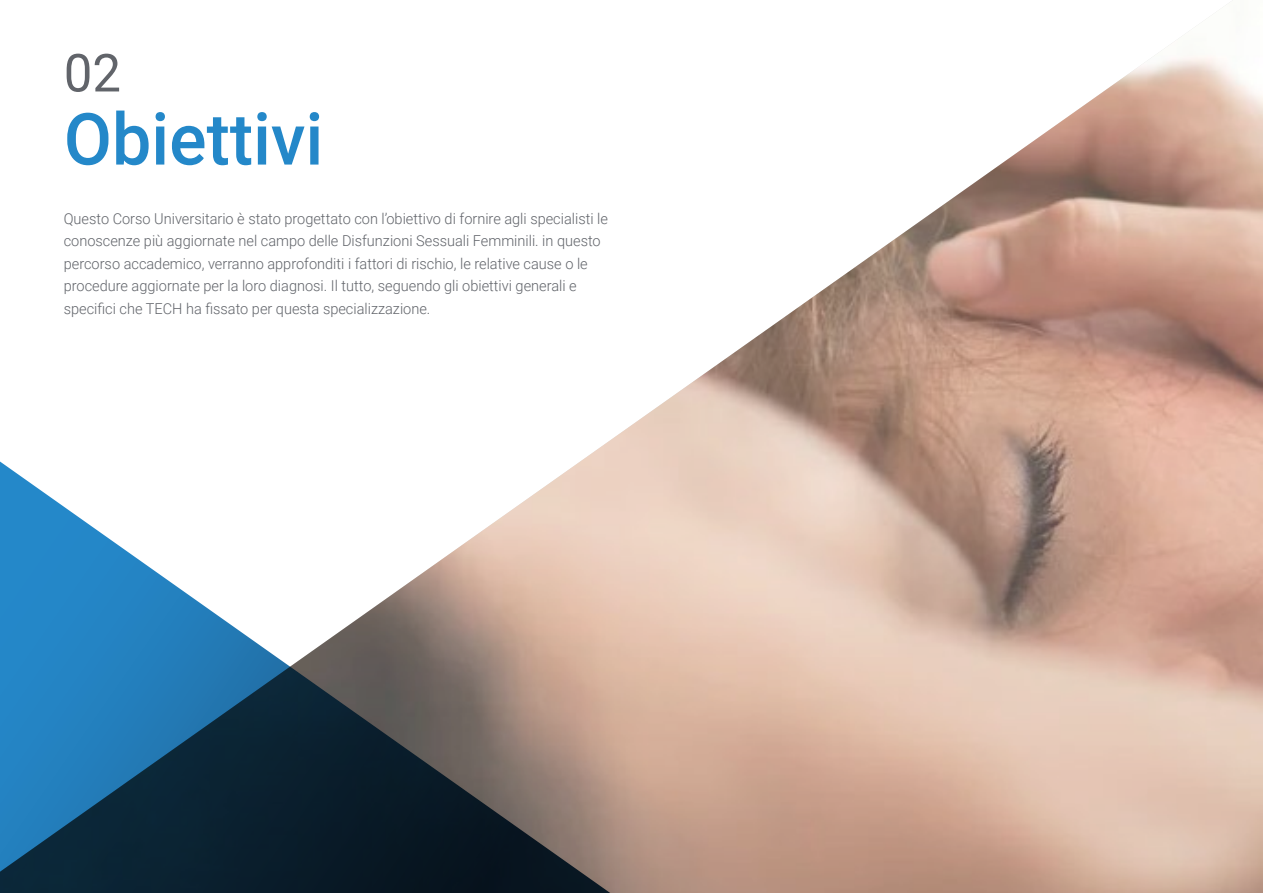
<style>
.page{position:relative;width:1263px;height:893px;background:#fff}
.page>*{position:absolute;margin:0;border:0;box-sizing:border-box;transform-origin:0 0}
.t1{font:500 72px "Roboto";color:#2488c9}
.t2{font:52.5px "Roboto";color:#61646a}
.t3{font:300 15px/22.5px "Roboto";color:#61646a}
</style>
<div class="page">
<img style="left:602px;top:0;width:661px;height:893px">
<svg style="left:0;top:446px;width:640px;height:447px"></svg>
<h2 class="t2" style="left:64px;top:36px;width:59px">02</h2>
<h1 class="t1" style="left:64px;top:89px;width:261px">Obiettivi</h1>
<p class="t3" style="left:64px;top:207px;width:546px">Questo Corso Universitario è stato progettato con l’obiettivo di fornire agli specialisti le conoscenze più aggiornate nel campo delle Disfunzioni Sessuali Femminili. in questo percorso accademico, verranno approfonditi i fattori di rischio, le relative cause o le procedure aggiornate per la loro diagnosi. Il tutto, seguendo gli obiettivi generali e specifici che TECH ha fissato per questa specializzazione.</p>
</div>
